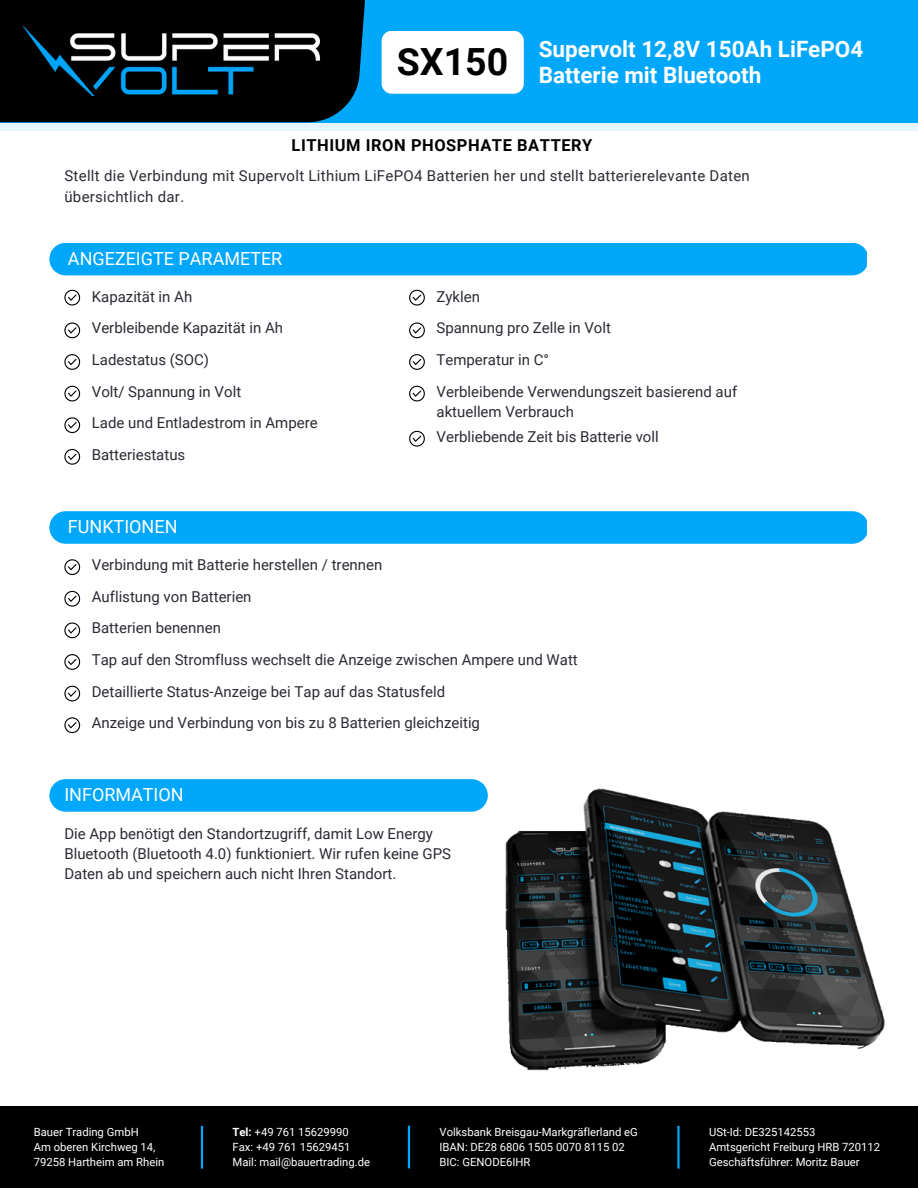
<style>
.page{position:relative;width:918px;height:1188px;background:#fff}
.page>*{position:absolute;margin:0;border:0;box-sizing:border-box;transform-origin:0 0}
.t1{font:700 37.5px "Roboto";color:#000}
.t2{font:700 22.5px/25.8px "Roboto";color:#fff}
.t3{font:18px "Roboto";color:#fff}
.t4{font:700 16.5px "Roboto";letter-spacing:.035em;color:#000}
.t5{font:15px/31.7px "Roboto";color:#2a2b34}
.t6{font:15px/20.2px "Roboto";letter-spacing:.02em;color:#2a2b34}
.t7{font:11.25px/15px "Roboto";color:#fff}
.s1{font-weight:700}
</style>
<div class="page">
<div style="left:0;top:0;width:918px;height:122px;background:#00a7fb"></div>
<div style="left:0;top:122px;width:918px;height:8px;background:#e4f5fe"></div>
<div style="left:0;top:0;width:368px;height:122px;background:#000"></div>
<div style="left:0;top:1106px;width:918px;height:82px;background:#000"></div>
<hr style="left:201px;top:1126px;width:2px;height:43px;background:#00a7fb">
<hr style="left:408px;top:1126px;width:2px;height:42px;background:#00a7fb">
<hr style="left:677px;top:1126px;width:3px;height:43px;background:#00a7fb">
<img style="left:23px;top:27px;width:298px;height:68px">
<img style="left:505px;top:788px;width:380px;height:283px">
<div style="left:49px;top:243px;width:818px;height:32px;background:#00a7fb"></div>
<div style="left:49px;top:511px;width:818px;height:33px;background:#00a7fb"></div>
<svg style="left:49px;top:779px;width:439px;height:33px;background:#07a9fb"></svg>
<svg style="left:64px;top:290px;width:16px;height:16px"></svg>
<svg style="left:64px;top:323px;width:16px;height:15px"></svg>
<svg style="left:64px;top:354px;width:16px;height:16px"></svg>
<svg style="left:64px;top:386px;width:16px;height:15px"></svg>
<svg style="left:64px;top:417px;width:16px;height:16px"></svg>
<svg style="left:64px;top:449px;width:16px;height:16px"></svg>
<svg style="left:409px;top:290px;width:16px;height:16px"></svg>
<svg style="left:409px;top:323px;width:16px;height:15px"></svg>
<svg style="left:409px;top:354px;width:16px;height:16px"></svg>
<svg style="left:409px;top:386px;width:16px;height:15px"></svg>
<svg style="left:409px;top:431px;width:16px;height:16px"></svg>
<svg style="left:64px;top:559px;width:16px;height:16px"></svg>
<svg style="left:64px;top:591px;width:16px;height:16px"></svg>
<svg style="left:64px;top:623px;width:16px;height:15px"></svg>
<svg style="left:64px;top:654px;width:16px;height:16px"></svg>
<svg style="left:64px;top:686px;width:16px;height:15px"></svg>
<svg style="left:64px;top:717px;width:16px;height:16px"></svg>
<div style="left:382px;top:31px;width:142px;height:63px;background:#fff;border-radius:10px"></div>
<h1 class="t1" style="left:397px;top:40px;width:113px">SX150</h1>
<h2 class="t2" style="left:539px;top:36px;width:326px">Supervolt 12,8V 150Ah LiFePO4<br>Batterie mit Bluetooth</h2>
<p class="t4" style="left:292px;top:135px;width:302px">LITHIUM IRON PHOSPHATE BATTERY</p>
<p class="t6" style="left:64px;top:166px;width:687px">Stellt die Verbindung mit Supervolt Lithium LiFePO4 Batterien her und stellt batterierelevante Daten übersichtlich dar.</p>
<p class="t3" style="left:68px;top:248px;width:216px">ANGEZEIGTE PARAMETER</p>
<p class="t5" style="left:92px;top:281px;width:227px">Kapazität in Ah<br>Verbleibende Kapazität in Ah<br>Ladestatus (SOC)<br>Volt/ Spannung in Volt<br>Lade und Entladestrom in Ampere<br>Batteriestatus</p>
<p class="t5" style="left:437px;top:281px;width:302px">Zyklen<br>Spannung pro Zelle in Volt<br>Temperatur in C°<br>Verbleibende Verwendungszeit basierend auf</p>
<p class="t5" style="left:437px;top:399px;width:224px;line-height:24.9px">aktuellem Verbrauch<br>Verbliebende Zeit bis Batterie voll</p>
<p class="t3" style="left:68px;top:516px;width:111px">FUNKTIONEN</p>
<p class="t5" style="left:92px;top:549px;width:487px">Verbindung mit Batterie herstellen / trennen<br>Auflistung von Batterien<br>Batterien benennen<br>Tap auf den Stromfluss wechselt die Anzeige zwischen Ampere und Watt Detaillierte Status-Anzeige bei Tap auf das Statusfeld<br>Anzeige und Verbindung von bis zu 8 Batterien gleichzeitig</p>
<p class="t3" style="left:64px;top:784px;width:121px">INFORMATION</p>
<p class="t5" style="left:64px;top:823px;width:388px;line-height:20.2px">Die App benötigt den Standortzugriff, damit Low Energy<br>Bluetooth (Bluetooth 4.0) funktioniert. Wir rufen keine GPS<br>Daten ab und speichern auch nicht Ihren Standort.</p>
<p class="t7" style="left:34px;top:1124px;width:132px">Bauer Trading GmbH<br>Am oberen Kirchweg 14,<br>79258 Hartheim am Rhein</p>
<p class="t7" style="left:233px;top:1124px;width:139px"><span class="s1">Tel:</span> +49 761 15629990<br>Fax: +49 761 15629451<br>Mail: mail@bauertrading.de</p>
<p class="t7" style="left:440px;top:1124px;width:200px">Volksbank Breisgau-Markgräflerland eG<br>IBAN: DE28 6806 1505 0070 8115 02<br>BIC: GENODE6IHR</p>
<p class="t7" style="left:709px;top:1124px;width:173px">USt-Id: DE325142553<br>Amtsgericht Freiburg HRB 720112<br>Geschäftsführer: Moritz Bauer</p>
</div>
